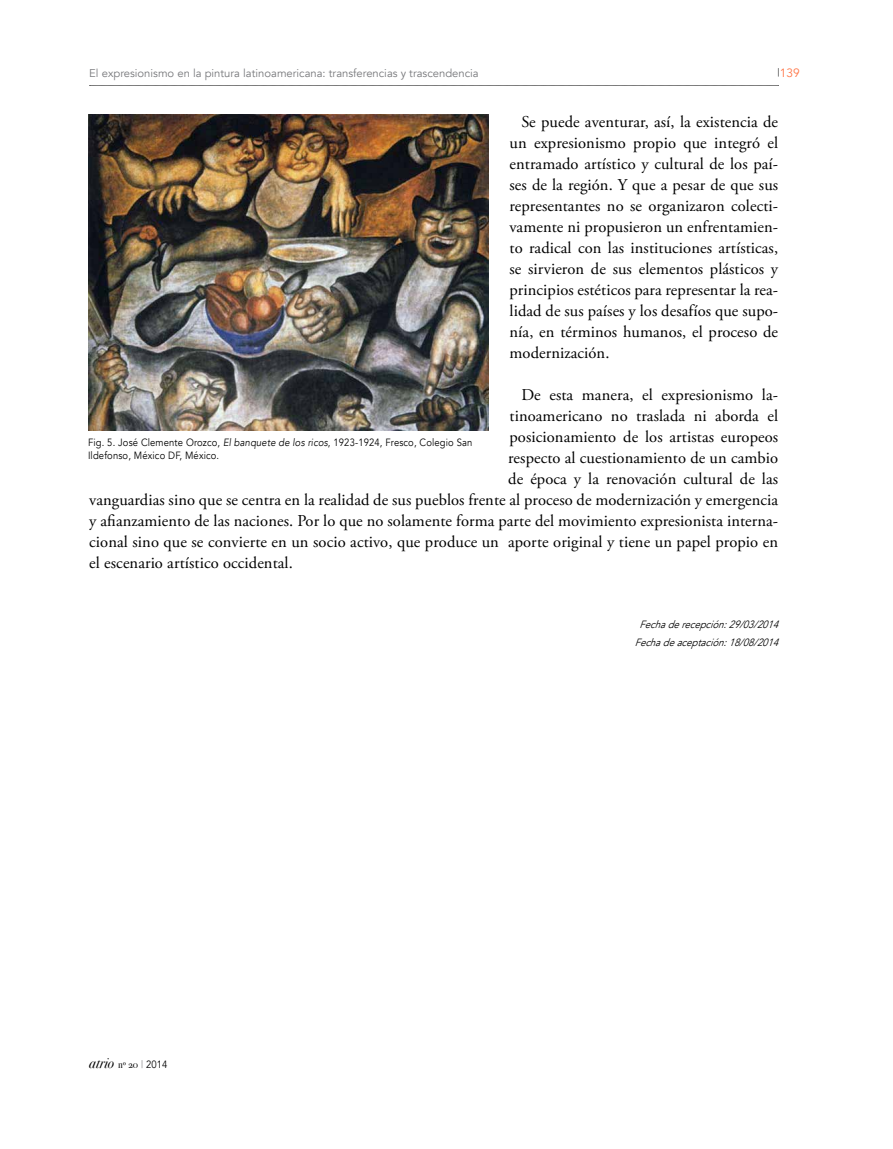
<style>
.page{position:relative;width:893px;height:1149px;background:#fff}
.page>*{position:absolute;margin:0;border:0;box-sizing:border-box;transform-origin:0 0}
.t1{font:16.5px/21px "Adobe Garamond Pro";letter-spacing:.005em;color:#000;text-align:justify}
.t2{font:15px "Bodoni Svty Two OSITCTT Book It";letter-spacing:.015em;color:#000;scale:.9 1}
.t3{font:12px "Avenir";color:#ff7546}
.t4{font:11.25px "Avenir";color:#77787b}
.t5{font:10.5px/13.5px "Avenir";letter-spacing:.015em;color:#000;scale:.9 1}
.t6{font:italic 10.5px/17.7px "Avenir";letter-spacing:.005em;color:#000;text-align:center;scale:.9 1}
.s1{font-style:italic}
.s2{font-family:"Bodoni Svty Two OSITCTT Book";font-size:10.5px}
.s3{font-family:"Avenir";font-size:10.5px;color:#808285}
.s4{font-family:"Avenir";font-size:10.5px}
</style>
<div class="page">
<svg style="left:89px;top:85px;width:690px;height:1px"></svg>
<img style="left:88px;top:115px;width:400px;height:315px">
<p class="t4" style="left:89px;top:66px;width:391px">El expresionismo en la pintura latinoamericana: transferencias y trascendencia</p>
<p class="t3" style="left:780px;top:65px;width:22px">139</p>
<p class="t1" style="left:509px;top:112px;width:270px;text-indent:12px">Se puede aventurar, así, la existencia de un expresionismo propio que integró el entramado artístico y cultural de los paí&shy;ses de la región. Y que a pesar de que sus representantes no se organizaron colecti&shy;vamente ni propusieron un enfrentamien&shy;to radical con las instituciones artísticas, se sirvieron de sus elementos plásticos y principios estéticos para representar la rea&shy;lidad de sus países y los desafíos que supo&shy;nía, en términos humanos, el proceso de modernización.</p>
<p class="t1" style="left:521px;top:385px;width:258px">De esta manera, el expresionismo la-</p>
<p class="t1" style="left:509px;top:406px;width:270px">tinoamericano no traslada ni aborda el</p>
<p class="t1" style="left:509px;top:427px;width:270px">posicionamiento de los artistas europeos</p>
<p class="t1" style="left:508px;top:448px;width:271px">respecto al cuestionamiento de un cambio</p>
<p class="t1" style="left:508px;top:469px;width:271px">de época y la renovación cultural de las</p>
<p class="t1" style="left:89px;top:490px;width:690px">vanguardias sino que se centra en la realidad de sus pueblos frente al proceso de modernización y emergencia</p>
<p class="t1" style="left:89px;top:511px;width:690px">y afianzamiento de las naciones. Por lo que no solamente forma parte del movimiento expresionista interna-</p>
<p class="t1" style="left:89px;top:532px;width:690px">cional sino que se convierte en un socio activo, que produce un aporte original y tiene un papel propio en</p>
<p class="t1" style="left:89px;top:553px;width:205px">el escenario artístico occidental.</p>
<p class="t5" style="left:88px;top:435px;width:429px">Fig. 5. José Clemente Orozco, <span class="s1">El banquete de los ricos</span>, 1923-1924, Fresco, Colegio San<br>Ildefonso, México DF, México.</p>
<p class="t2" style="left:89px;top:1053px;width:88px">atrio <span class="s2">nº 20</span> <span class="s3">|</span> <span class="s4">2014</span></p>
<p class="t6" style="left:635px;top:615px;width:164px">Fechade recepción:29/03/2014<br>Fechade aceptación:18/08/2014</p>
</div>
